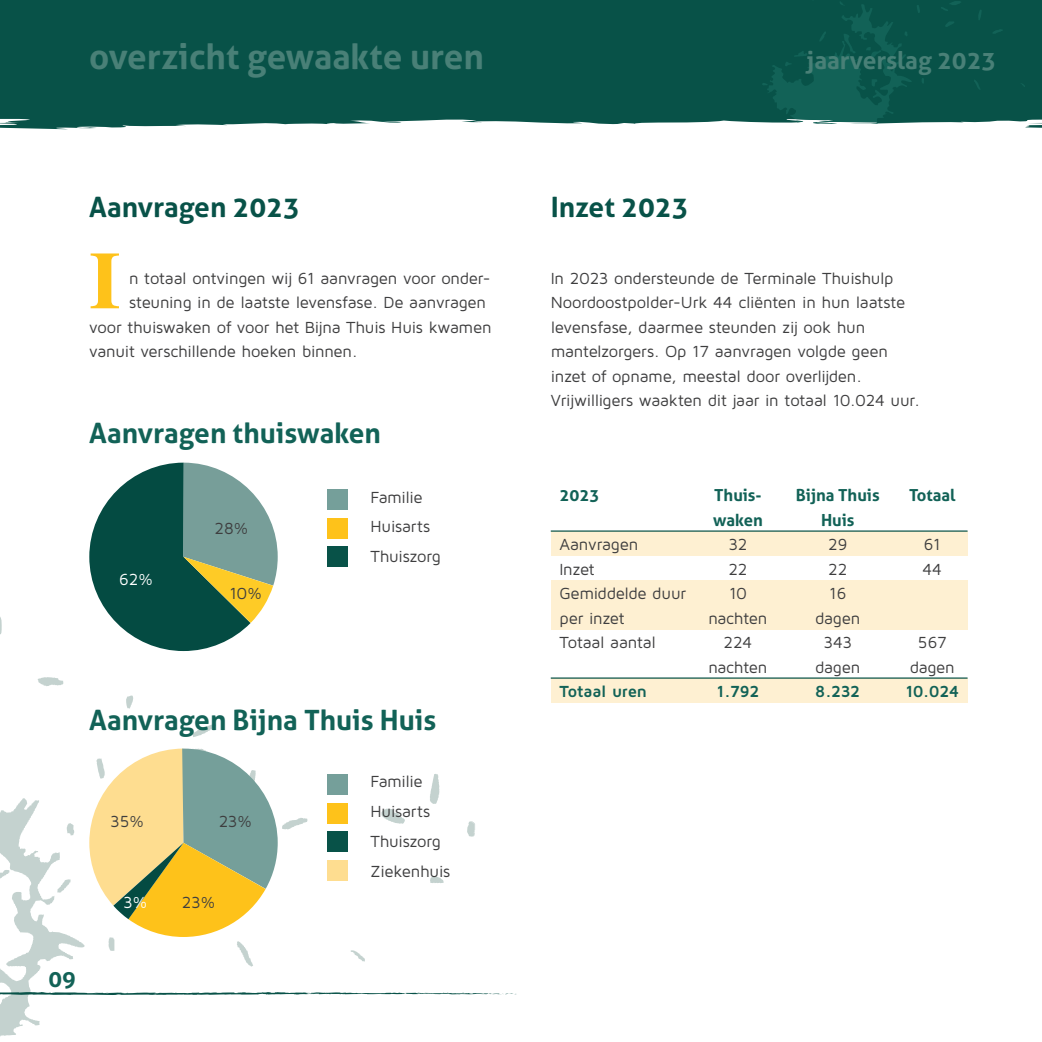
<style>
.page{position:relative;width:1042px;height:1042px;background:#fff}
.page>*{position:absolute;margin:0;border:0;box-sizing:border-box;transform-origin:0 0}
.t1{font:700 81.02px "Times";color:#fec21a}
.t2{font:700 35px "Aller";color:#498077}
.t3{font:700 28px "Aller";color:#126257}
.t4{font:700 28px "Aller";color:#085248}
.t5{font:700 24.5px "Aller";color:#498077}
.t6{font:700 22.75px "Aller";color:#126257}
.t7{font:16.62px/29.8px "Maven Pro";letter-spacing:-.015em;color:#3e3e3f}
.t8{font:700 16.62px "Aller";color:#126257}
.t9{font:700 16.62px "Maven Pro";letter-spacing:-.015em;color:#126257}
.t10{font:16.62px "Maven Pro";color:#fff}
</style>
<div class="page">
<div style="left:0;top:0;width:1020px;height:129px;background:#085248"></div>
<svg style="left:941px;top:1px;width:20px;height:10px"></svg>
<svg style="left:978px;top:10px;width:3px;height:10px"></svg>
<svg style="left:945px;top:21px;width:9px;height:6px"></svg>
<svg style="left:992px;top:29px;width:11px;height:5px"></svg>
<svg style="left:974px;top:80px;width:6px;height:10px"></svg>
<svg style="left:762px;top:0;width:162px;height:129px;background:#186056"></svg>
<svg style="left:0;top:617px;width:2px;height:17px"></svg>
<svg style="left:38px;top:677px;width:25px;height:9px"></svg>
<svg style="left:126px;top:695px;width:7px;height:13px"></svg>
<svg style="left:193px;top:724px;width:23px;height:13px"></svg>
<svg style="left:89px;top:463px;width:189px;height:188px"></svg>
<div style="left:327px;top:489px;width:21px;height:21px;background:#759f9a"></div>
<div style="left:327px;top:518px;width:21px;height:21px;background:#fec21a"></div>
<div style="left:327px;top:546px;width:21px;height:21px;background:#085248"></div>
<svg style="left:0;top:748px;width:517px;height:289px"></svg>
<div style="left:551px;top:531px;width:416px;height:24px;background:#fef0d2"></div>
<div style="left:551px;top:580px;width:416px;height:49px;background:#fef0d2"></div>
<div style="left:551px;top:678px;width:416px;height:24px;background:#fef0d2"></div>
<hr style="left:551px;top:530px;width:416px;height:2px;background:#085248">
<hr style="left:551px;top:677px;width:416px;height:2px;background:#085248">
<div style="left:1020px;top:0;width:22px;height:128px;background:#085248"></div>
<h2 class="t2" style="left:89px;top:35px;width:396px">overzicht gewaakte uren</h2>
<h3 class="t5" style="left:807px;top:45px;width:191px">jaarverslag 2023</h3>
<h3 class="t4" style="left:89px;top:189px;width:212px">Aanvragen 2023</h3>
<h3 class="t4" style="left:551px;top:189px;width:139px">Inzet 2023</h3>
<h1 class="t1" style="left:89px;top:203px;width:33px">I</h1>
<p class="t7" style="left:129px;top:263px;width:363px">n totaal ontvingen wij 61 aanvragen voor onder-</p>
<p class="t7" style="left:129px;top:287px;width:359px">steuning in de laatste levensfase. De aanvragen</p>
<p class="t7" style="left:89px;top:312px;width:404px">voor thuiswaken of voor het Bijna Thuis Huis kwamen</p>
<p class="t7" style="left:89px;top:336px;width:270px">vanuit verschillende hoeken binnen.</p>
<h3 class="t3" style="left:89px;top:415px;width:293px">Aanvragen thuiswaken</h3>
<p class="t10" style="left:119px;top:569px;width:35px">62%</p>
<p class="t7" style="left:215px;top:513px;width:35px">28%</p>
<p class="t7" style="left:229px;top:577px;width:34px">10%</p>
<p class="t7" style="left:370px;top:481px;width:72px">Familie<br>Huisarts<br>Thuiszorg</p>
<h3 class="t3" style="left:89px;top:703px;width:348px">Aanvragen Bijna Thuis Huis</h3>
<p class="t7" style="left:110px;top:805px;width:35px">35%</p>
<p class="t7" style="left:219px;top:805px;width:35px">23%</p>
<p class="t10" style="left:123px;top:892px;width:26px">3%</p>
<p class="t7" style="left:182px;top:887px;width:35px">23%</p>
<p class="t7" style="left:370px;top:766px;width:81px">Familie<br>Huisarts<br>Thuiszorg<br>Ziekenhuis</p>
<p class="t7" style="left:551px;top:265px;width:370px;line-height:24.5px">In 2023 ondersteunde de Terminale Thuishulp Noordoostpolder-Urk 44 cliënten in hun laatste levensfase, daarmee steunden zij ook hun mantelzorgers. Op 17 aanvragen volgde geen inzet of opname, meestal door overlijden.<br>Vrijwilligers waakten dit jaar in totaal 10.024 uur.</p>
<p class="t8" style="left:559px;top:485px;width:41px">2023</p>
<p class="t8" style="left:714px;top:485px;width:49px">Thuis-</p>
<p class="t8" style="left:796px;top:485px;width:85px">Bijna Thuis</p>
<p class="t8" style="left:909px;top:485px;width:48px">Totaal</p>
<p class="t8" style="left:713px;top:509px;width:51px">waken</p>
<p class="t8" style="left:821px;top:509px;width:35px">Huis</p>
<p class="t7" style="left:559px;top:529px;width:80px">Aanvragen</p>
<p class="t7" style="left:728px;top:529px;width:20px">32</p>
<p class="t7" style="left:828px;top:529px;width:21px">29</p>
<p class="t7" style="left:924px;top:529px;width:18px">61</p>
<p class="t7" style="left:559px;top:553px;width:37px">Inzet</p>
<p class="t7" style="left:728px;top:553px;width:21px">22</p>
<p class="t7" style="left:828px;top:553px;width:21px">22</p>
<p class="t7" style="left:922px;top:553px;width:21px">44</p>
<p class="t7" style="left:559px;top:578px;width:128px">Gemiddelde duur</p>
<p class="t7" style="left:729px;top:578px;width:19px">10</p>
<p class="t7" style="left:829px;top:578px;width:19px">16</p>
<p class="t7" style="left:559px;top:602px;width:67px">per inzet</p>
<p class="t7" style="left:708px;top:602px;width:61px">nachten</p>
<p class="t7" style="left:815px;top:602px;width:47px">dagen</p>
<p class="t7" style="left:559px;top:627px;width:98px">Totaal aantal</p>
<p class="t7" style="left:723px;top:627px;width:30px">224</p>
<p class="t7" style="left:823px;top:627px;width:30px">343</p>
<p class="t7" style="left:918px;top:627px;width:30px">567</p>
<p class="t7" style="left:708px;top:652px;width:61px">nachten</p>
<p class="t7" style="left:815px;top:652px;width:47px">dagen</p>
<p class="t7" style="left:909px;top:652px;width:47px">dagen</p>
<p class="t9" style="left:559px;top:681px;width:89px">Totaal uren</p>
<p class="t9" style="left:716px;top:681px;width:45px">1.792</p>
<p class="t9" style="left:815px;top:681px;width:46px">8.232</p>
<p class="t9" style="left:905px;top:681px;width:55px">10.024</p>
<h3 class="t6" style="left:49px;top:965px;width:29px">09</h3>
</div>
